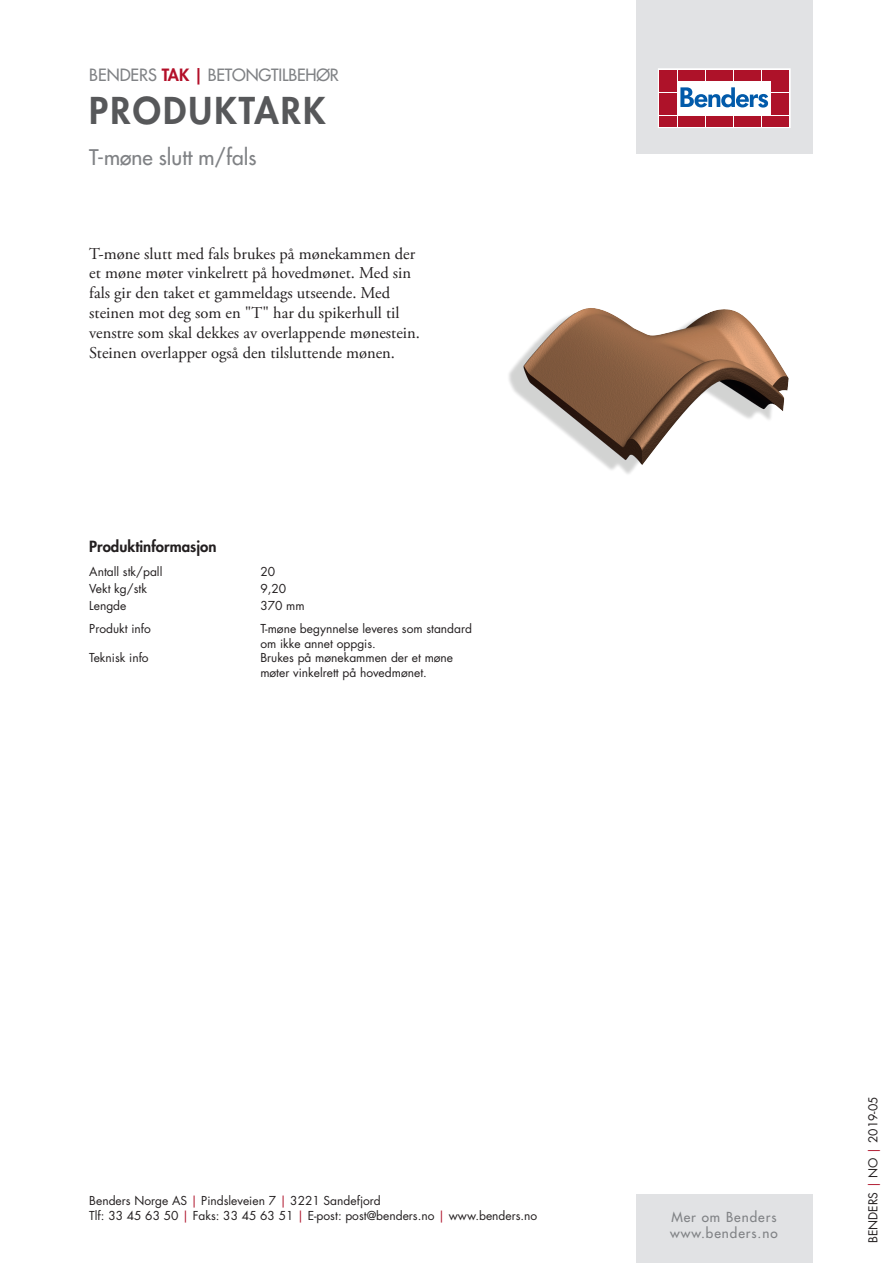
<style>
.page{position:relative;width:893px;height:1263px;background:#fff}
.page>*{position:absolute;margin:0;border:0;box-sizing:border-box;transform-origin:0 0}
.t1{font:800 36px "Futura Std";letter-spacing:.06em;color:#57585a}
.t2{font:500 21px "Futura Std";color:#808285}
.t3{font:16.5px/19.8px "Adobe Garamond Pro";color:#231f20}
.t4{font:500 16.5px "Futura Std";letter-spacing:-.01em;color:#808285}
.t5{font:800 15px "Futura Std";color:#231f20}
.t6{font:500 13.5px/16.2px "Futura Std";letter-spacing:.07em;color:#808285}
.t7{font:12px/17px "Futura Std";color:#231f20}
.s1{font-weight:800;color:#b30f29}
.s2{color:#ae1229}
</style>
<div class="page">
<div style="left:636px;top:0;width:176px;height:153px;background:#e1e2e4"></div>
<svg style="left:660px;top:71px;width:128px;height:55px;background:#eed0d4"></svg>
<div style="left:658px;top:69px;width:132px;height:59px;border:1px solid #fff"></div>
<div style="left:659px;top:70px;width:9px;height:10px;background:#ae1229"></div>
<div style="left:669px;top:70px;width:8px;height:10px;background:#ae1229"></div>
<div style="left:659px;top:81px;width:9px;height:11px;background:#ae1229"></div>
<div style="left:669px;top:81px;width:8px;height:11px;background:#ae1229"></div>
<div style="left:659px;top:93px;width:9px;height:10px;background:#ae1229"></div>
<div style="left:669px;top:93px;width:8px;height:10px;background:#ae1229"></div>
<div style="left:659px;top:104px;width:9px;height:11px;background:#ae1229"></div>
<div style="left:669px;top:104px;width:8px;height:11px;background:#ae1229"></div>
<div style="left:659px;top:116px;width:9px;height:10px;background:#ae1229"></div>
<div style="left:669px;top:116px;width:8px;height:10px;background:#ae1229"></div>
<div style="left:678px;top:70px;width:8px;height:10px;background:#ae1229"></div>
<div style="left:687px;top:70px;width:9px;height:10px;background:#ae1229"></div>
<div style="left:697px;top:70px;width:8px;height:10px;background:#ae1229"></div>
<div style="left:706px;top:70px;width:8px;height:10px;background:#ae1229"></div>
<div style="left:715px;top:70px;width:9px;height:10px;background:#ae1229"></div>
<div style="left:725px;top:70px;width:8px;height:10px;background:#ae1229"></div>
<div style="left:734px;top:70px;width:8px;height:10px;background:#ae1229"></div>
<div style="left:743px;top:70px;width:9px;height:10px;background:#ae1229"></div>
<div style="left:753px;top:70px;width:8px;height:10px;background:#ae1229"></div>
<div style="left:762px;top:70px;width:8px;height:10px;background:#ae1229"></div>
<div style="left:678px;top:116px;width:8px;height:10px;background:#ae1229"></div>
<div style="left:687px;top:116px;width:9px;height:10px;background:#ae1229"></div>
<div style="left:697px;top:116px;width:8px;height:10px;background:#ae1229"></div>
<div style="left:706px;top:116px;width:8px;height:10px;background:#ae1229"></div>
<div style="left:715px;top:116px;width:9px;height:10px;background:#ae1229"></div>
<div style="left:725px;top:116px;width:8px;height:10px;background:#ae1229"></div>
<div style="left:734px;top:116px;width:8px;height:10px;background:#ae1229"></div>
<div style="left:743px;top:116px;width:9px;height:10px;background:#ae1229"></div>
<div style="left:753px;top:116px;width:8px;height:10px;background:#ae1229"></div>
<div style="left:762px;top:116px;width:8px;height:10px;background:#ae1229"></div>
<div style="left:771px;top:70px;width:9px;height:10px;background:#ae1229"></div>
<div style="left:781px;top:70px;width:8px;height:10px;background:#ae1229"></div>
<div style="left:771px;top:81px;width:9px;height:11px;background:#ae1229"></div>
<div style="left:781px;top:81px;width:8px;height:11px;background:#ae1229"></div>
<div style="left:771px;top:93px;width:9px;height:10px;background:#ae1229"></div>
<div style="left:781px;top:93px;width:8px;height:10px;background:#ae1229"></div>
<div style="left:771px;top:104px;width:9px;height:11px;background:#ae1229"></div>
<div style="left:781px;top:104px;width:8px;height:11px;background:#ae1229"></div>
<div style="left:771px;top:116px;width:9px;height:10px;background:#ae1229"></div>
<div style="left:781px;top:116px;width:8px;height:10px;background:#ae1229"></div>
<svg style="left:680px;top:87px;width:88px;height:21px;background:#90b7d9"></svg>
<div style="left:636px;top:1195px;width:176px;height:68px;background:#e1e2e4"></div>
<img style="left:509px;top:308px;width:280px;height:166px">
<h3 class="t4" style="left:89px;top:65px;width:251px">BENDERS <span class="s1">TAK |</span> BETONGTILBEHØR</h3>
<h1 class="t1" style="left:89px;top:88px;width:238px">PRODUKTARK</h1>
<h2 class="t2" style="left:89px;top:145px;width:169px">T-møne slutt m/fals</h2>
<p class="t3" style="left:89px;top:244px;width:332px">T-møne slutt med fals brukes på mønekammen der et møne møter vinkelrett på hovedmønet. Med sin fals gir den taket et gammeldags utseende. Med steinen mot deg som en "T" har du spikerhull til venstre som skal dekkes av overlappende mønestein.<br>Steinen overlapper også den tilsluttende mønen.</p>
<p class="t5" style="left:89px;top:537px;width:129px">Produktinformasjon</p>
<p class="t7" style="left:89px;top:563px;width:75px">Antall stk/pall<br>Vekt kg/stk<br>Lengde</p>
<p class="t7" style="left:260px;top:563px;width:46px">20<br>9,20<br>370 mm</p>
<p class="t7" style="left:89px;top:621px;width:63px">Produkt info</p>
<p class="t7" style="left:89px;top:649px;width:61px">Teknisk info</p>
<p class="t7" style="left:260px;top:622px;width:213px;line-height:14.4px">T-møne begynnelse leveres som standard om ikke annet oppgis.<br>Brukes på mønekammen der et møne møter vinkelrett på hovedmønet.</p>
<p class="t7" style="left:89px;top:1193px;width:450px;line-height:15px">Benders Norge AS <span class="s2">|</span> Pindsleveien 7 <span class="s2">|</span> 3221 Sandefjord<br>Tlf: 33 45 63 50 <span class="s2">|</span> Faks: 33 45 63 51 <span class="s2">|</span> E-post: post@benders.no <span class="s2">|</span> www.benders.no</p>
<p class="t6" style="left:670px;top:1209px;width:109px">Mer om Benders www.benders.no</p>
<p class="t7" style="left:865px;top:1243px;width:148px;rotate:-90deg">BENDERS <span class="s2">|</span> NO <span class="s2">|</span> 2019-05</p>
</div>
